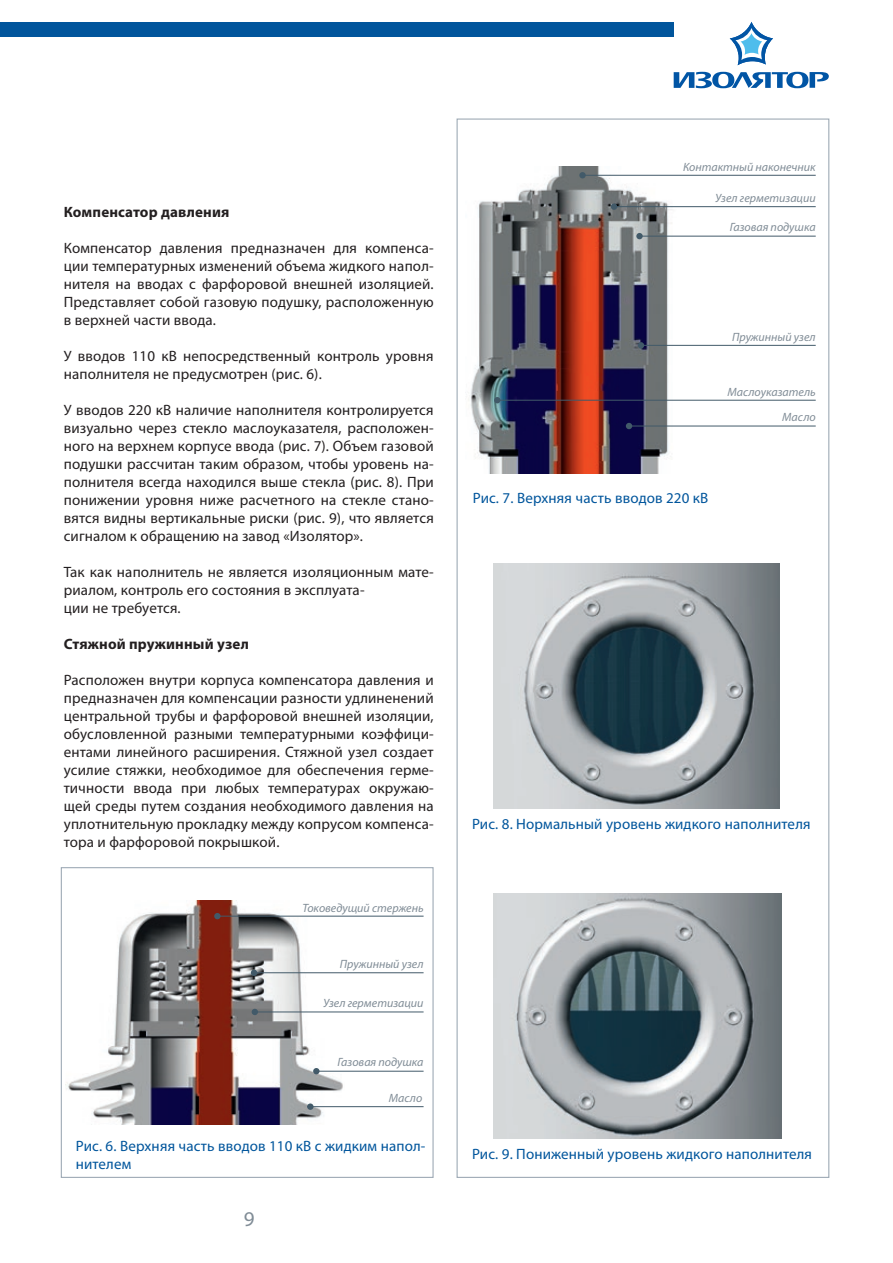
<style>
.page{position:relative;width:893px;height:1263px;background:#fff}
.page>*{position:absolute;margin:0;border:0;box-sizing:border-box;transform-origin:0 0}
.t1{font:21px "Myriad Pro";color:#808c96}
.t2{font:15px/18px "Myriad Pro";letter-spacing:.01em;color:#231f20;text-align:justify}
.t3{font:15px/18px "Myriad Pro";letter-spacing:.01em;color:#01559c}
.t4{font:700 15px "Myriad Pro";letter-spacing:.01em;color:#231f20}
.t5{font:italic 12px/25.8px "Myriad Pro";color:#808c96;text-align:right}
</style>
<div class="page">
<img style="left:66px;top:901px;width:278px;height:223px">
<div style="left:214px;top:913px;width:7px;height:6px;background:#425a69;border-radius:50%"></div>
<hr style="left:217px;top:916px;width:207px;height:1px;background:#425a69">
<div style="left:251px;top:969px;width:6px;height:7px;background:#425a69;border-radius:50%"></div>
<hr style="left:252px;top:972px;width:172px;height:1px;background:#425a69">
<svg style="left:252px;top:1009px;width:6px;height:6px"></svg>
<hr style="left:255px;top:1011px;width:169px;height:1px;background:#425a69">
<hr style="left:316px;top:1071px;width:108px;height:1px;background:#425a69">
<div style="left:313px;top:1068px;width:7px;height:6px;background:#425a69;border-radius:50%"></div>
<div style="left:307px;top:1103px;width:7px;height:7px;background:#425a69;border-radius:50%"></div>
<hr style="left:307px;top:1106px;width:117px;height:1px;background:#425a69">
<div style="left:61px;top:867px;width:373px;height:311px;border:1px solid #9fabb6"></div>
<img style="left:494px;top:563px;width:285px;height:245px">
<img style="left:494px;top:893px;width:287px;height:246px">
<img style="left:468px;top:166px;width:209px;height:307px">
<div style="left:579px;top:172px;width:7px;height:6px;background:#425a69;border-radius:50%"></div>
<hr style="left:582px;top:175px;width:234px;height:1px;background:#425a69">
<div style="left:611px;top:203px;width:6px;height:7px;background:#425a69;border-radius:50%"></div>
<hr style="left:614px;top:206px;width:202px;height:1px;background:#425a69">
<hr style="left:640px;top:236px;width:176px;height:1px;background:#425a69">
<div style="left:636px;top:233px;width:7px;height:6px;background:#425a69;border-radius:50%"></div>
<hr style="left:641px;top:345px;width:175px;height:1px;background:#425a69">
<div style="left:638px;top:342px;width:6px;height:7px;background:#425a69;border-radius:50%"></div>
<hr style="left:497px;top:400px;width:319px;height:1px;background:#425a69">
<svg style="left:494px;top:397px;width:6px;height:6px"></svg>
<hr style="left:629px;top:426px;width:187px;height:1px;background:#425a69">
<svg style="left:626px;top:423px;width:6px;height:6px"></svg>
<div style="left:0;top:22px;width:674px;height:15px;background:#01559c"></div>
<svg style="left:674px;top:72px;width:155px;height:16px"></svg>
<svg style="left:730px;top:22px;width:43px;height:43px"></svg>
<p class="t4" style="left:64px;top:202px;width:167px">Компенсатор давления</p>
<p class="t2" style="left:64px;top:239px;width:371px">Компенсатор давления предназначен для компенса&shy;ции температурных изменений объема жидкого напол&shy;нителя на вводах с фарфоровой внешней изоляцией.<br>Представляет собой газовую подушку, расположенную в верхней части ввода.</p>
<p class="t2" style="left:64px;top:347px;width:371px">У вводов 110 кВ непосредственный контроль уровня наполнителя не предусмотрен (рис. 6).</p>
<p class="t2" style="left:64px;top:401px;width:371px">У вводов 220 кВ наличие наполнителя контролируется визуально через стекло маслоуказателя, расположен&shy;ного на верхнем корпусе ввода (рис. 7). Объем газовой подушки рассчитан таким образом, чтобы уровень на&shy;полнителя всегда находился выше стекла (рис. 8). При понижении уровня ниже расчетного на стекле стано&shy;вятся видны вертикальные риски (рис. 9), что является сигналом к обращению на завод «Изолятор».</p>
<p class="t2" style="left:64px;top:563px;width:371px;text-align:left">Так как наполнитель не является изоляционным мате&shy;риалом, контроль его состояния в эксплуата-<br>ции не требуется.</p>
<p class="t4" style="left:64px;top:634px;width:187px">Стяжной пружинный узел</p>
<p class="t2" style="left:64px;top:671px;width:371px">Расположен внутри корпуса компенсатора давления и предназначен для компенсации разности удлиненений центральной трубы и фарфоровой внешней изоляции, обусловленной разными температурными коэффици&shy;ентами линейного расширения. Стяжной узел создает усилие стяжки, необходимое для обеспечения герме&shy;тичности ввода при любых температурах окружаю&shy;щей среды путем создания необходимого давления на уплотнительную прокладку между копрусом компенса&shy;тора и фарфоровой покрышкой.</p>
<p class="t5" style="left:302px;top:894px;width:123px">Токоведущий стержень</p>
<p class="t5" style="left:340px;top:951px;width:85px">Пружинный узел</p>
<p class="t5" style="left:323px;top:990px;width:102px">Узел герметизации</p>
<p class="t5" style="left:338px;top:1049px;width:88px">Газовая подушка</p>
<p class="t5" style="left:389px;top:1085px;width:35px">Масло</p>
<p class="t3" style="left:76px;top:1136px;width:351px">Рис. 6. Верхняя часть вводов 110 кВ с жидким напол&shy;нителем</p>
<h1 class="t1" style="left:244px;top:1206px;width:12px">9</h1>
<p class="t5" style="left:683px;top:153px;width:134px">Контактный наконечник</p>
<p class="t5" style="left:715px;top:185px;width:102px">Узел герметизации</p>
<p class="t5" style="left:730px;top:214px;width:88px">Газовая подушка</p>
<p class="t5" style="left:732px;top:324px;width:85px">Пружинный узел</p>
<p class="t5" style="left:727px;top:378px;width:90px">Маслоуказатель<br>Масло</p>
<p class="t3" style="left:473px;top:488px;width:237px">Рис. 7. Верхняя часть вводов 220 кВ</p>
<p class="t3" style="left:472px;top:815px;width:340px">Рис. 8. Нормальный уровень жидкого наполнителя</p>
<p class="t3" style="left:472px;top:1145px;width:342px">Рис. 9. Пониженный уровень жидкого наполнителя</p>
</div>
